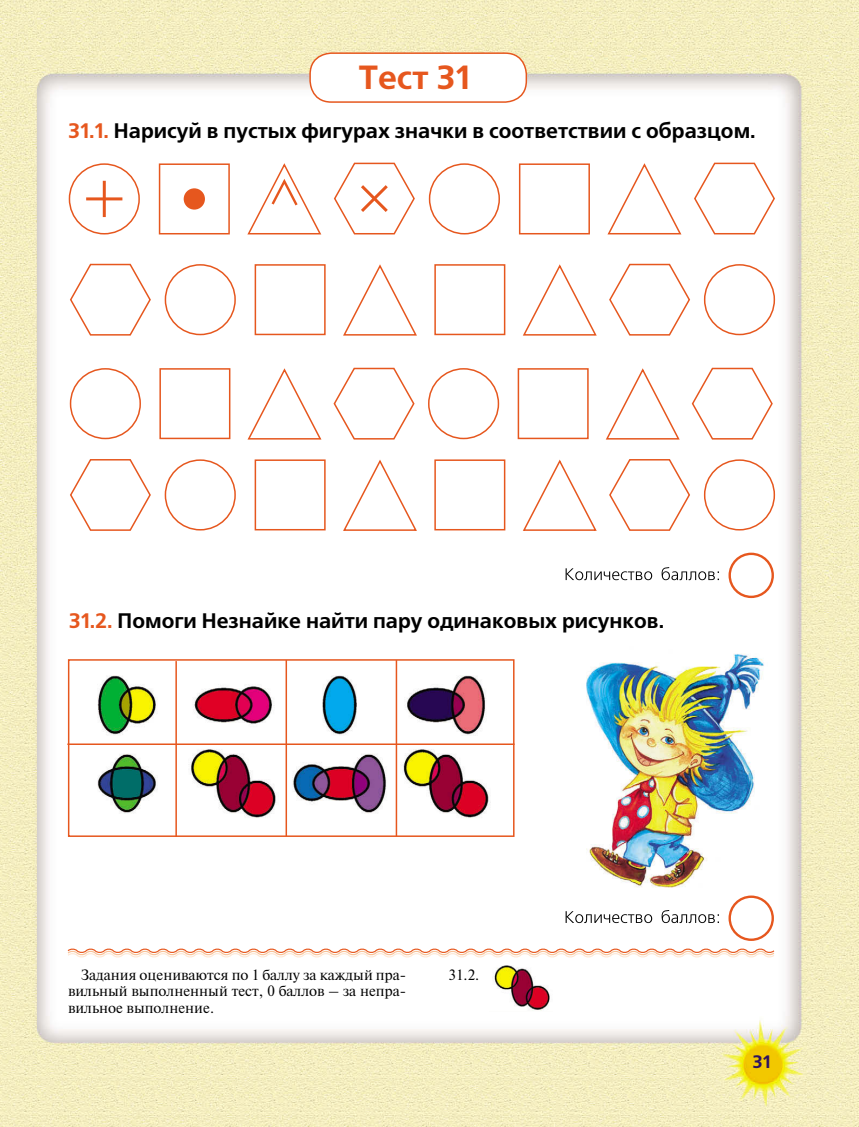
<style>
.page{position:relative;width:859px;height:1127px;background:#fff}
.page>*{position:absolute;margin:0;border:0;box-sizing:border-box;transform-origin:0 0}
.t1{font:700 33.45px "Free Set C";color:#e6571e}
.t2{font:700 21px "Free Set C";color:#000}
.t3{font:700 18px "Free Set C";color:#2d1261}
.t4{font:15px/16.5px "Newton";color:#000;text-align:justify}
.s1{color:#e6571e}
</style>
<div class="page">
<img style="left:0;top:0;width:859px;height:1127px">
<div style="left:310px;top:53px;width:216px;height:49px;background:#fff;border-radius:21px"></div>
<div style="left:309px;top:52px;width:218px;height:51px;border:2px solid #e6571e;border-radius:21px"></div>
<svg style="left:66px;top:947px;width:710px;height:12px"></svg>
<svg style="left:566px;top:910px;width:153px;height:13px"></svg>
<div style="left:728px;top:895px;width:46px;height:46px;border:2px solid #e6571e;border-radius:50%"></div>
<svg style="left:566px;top:567px;width:153px;height:13px"></svg>
<div style="left:728px;top:553px;width:46px;height:45px;border:2px solid #e6571e;border-radius:50%"></div>
<img style="left:490px;top:965px;width:63px;height:46px">
<div style="left:69px;top:163px;width:71px;height:71px;border:2px solid #e6571e;border-radius:50%"></div>
<hr style="left:103px;top:181px;width:3px;height:36px;background:#e6571e">
<hr style="left:86px;top:197px;width:36px;height:3px;background:#e6571e">
<div style="left:429px;top:163px;width:71px;height:71px;border:2px solid #e6571e;border-radius:50%"></div>
<div style="left:165px;top:264px;width:71px;height:71px;border:2px solid #e6571e;border-radius:50%"></div>
<div style="left:165px;top:459px;width:71px;height:71px;border:2px solid #e6571e;border-radius:50%"></div>
<div style="left:70px;top:368px;width:71px;height:71px;border:2px solid #e6571e;border-radius:50%"></div>
<div style="left:428px;top:368px;width:71px;height:71px;border:2px solid #e6571e;border-radius:50%"></div>
<div style="left:704px;top:264px;width:71px;height:71px;border:2px solid #e6571e;border-radius:50%"></div>
<div style="left:704px;top:459px;width:71px;height:71px;border:2px solid #e6571e;border-radius:50%"></div>
<div style="left:184px;top:188px;width:21px;height:22px;background:#e6571e;border-radius:50%"></div>
<div style="left:159px;top:163px;width:71px;height:71px;border:2px solid #e6571e"></div>
<div style="left:519px;top:163px;width:71px;height:71px;border:2px solid #e6571e"></div>
<div style="left:434px;top:264px;width:71px;height:71px;border:2px solid #e6571e"></div>
<div style="left:434px;top:459px;width:71px;height:71px;border:2px solid #e6571e"></div>
<div style="left:255px;top:264px;width:71px;height:71px;border:2px solid #e6571e"></div>
<div style="left:255px;top:459px;width:71px;height:71px;border:2px solid #e6571e"></div>
<div style="left:159px;top:368px;width:71px;height:71px;border:2px solid #e6571e"></div>
<div style="left:518px;top:368px;width:71px;height:71px;border:2px solid #e6571e"></div>
<svg style="left:246px;top:163px;width:77px;height:72px"></svg>
<svg style="left:606px;top:163px;width:77px;height:72px"></svg>
<svg style="left:342px;top:264px;width:76px;height:72px"></svg>
<svg style="left:342px;top:459px;width:76px;height:73px"></svg>
<svg style="left:246px;top:368px;width:77px;height:72px"></svg>
<svg style="left:604px;top:368px;width:77px;height:72px"></svg>
<svg style="left:521px;top:264px;width:77px;height:72px"></svg>
<svg style="left:521px;top:459px;width:77px;height:73px"></svg>
<svg style="left:333px;top:161px;width:83px;height:74px"></svg>
<svg style="left:693px;top:161px;width:83px;height:74px"></svg>
<svg style="left:69px;top:262px;width:83px;height:74px"></svg>
<svg style="left:69px;top:458px;width:83px;height:74px"></svg>
<svg style="left:333px;top:366px;width:82px;height:74px"></svg>
<svg style="left:691px;top:366px;width:83px;height:74px"></svg>
<svg style="left:608px;top:262px;width:83px;height:74px"></svg>
<svg style="left:608px;top:458px;width:83px;height:74px"></svg>
<img style="left:67px;top:646px;width:702px;height:248px">
<hr style="left:67px;top:743px;width:447px;height:2px;background:#e6571e">
<div style="left:68px;top:659px;width:446px;height:178px;border:2px solid #e6571e"></div>
<hr style="left:175px;top:661px;width:2px;height:176px;background:#e6571e">
<hr style="left:286px;top:660px;width:1px;height:176px;background:#e6571e">
<hr style="left:396px;top:660px;width:1px;height:176px;background:#e6571e">
<h1 class="t1" style="left:359px;top:64px;width:113px">Тест 31</h1>
<p class="t2" style="left:68px;top:122px;width:689px"><span class="s1">31.1.</span> Нарисуй в пустых фигурах значки в соответствии с образцом.</p>
<p class="t2" style="left:69px;top:612px;width:597px"><span class="s1">31.2.</span> Помоги Незнайке найти пару одинаковых рисунков.</p>
<p class="t4" style="left:68px;top:967px;width:340px;text-indent:13px">Задания оцениваются по 1 баллу за каждый пра&shy;вильный выполненный тест, 0 баллов – за непра&shy;вильное выполнение.</p>
<p class="t4" style="left:449px;top:967px;width:32px">31.2.</p>
<p class="t3" style="left:752px;top:1054px;width:20px">31</p>
</div>
